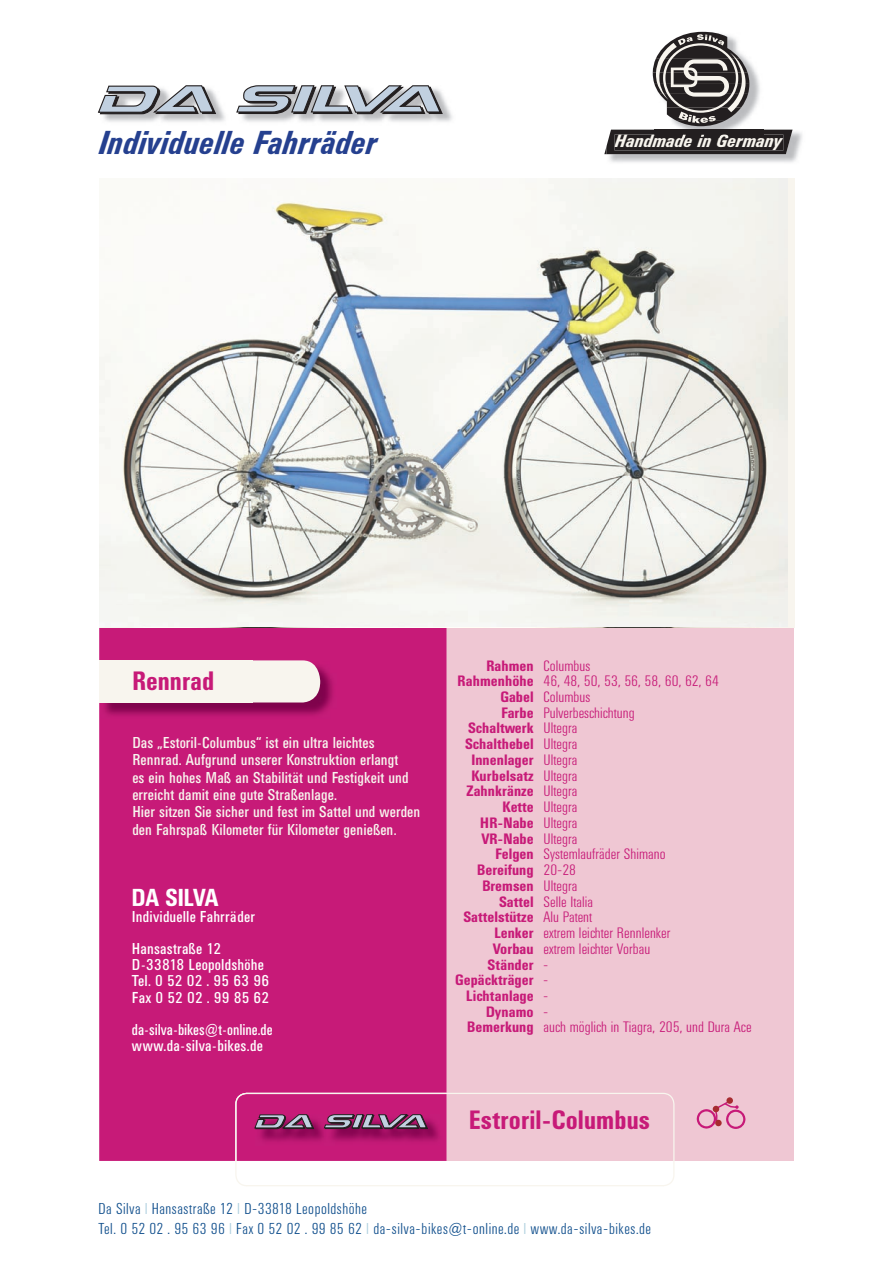
<style>
.page{position:relative;width:893px;height:1263px;background:#fff}
.page>*{position:absolute;margin:0;border:0;box-sizing:border-box;transform-origin:0 0}
.t1{font:italic 700 33px "Univers Condensed BQ";letter-spacing:.01em;color:#25408f}
.t2{font:700 26.4px "Univers Condensed BQ";letter-spacing:.005em;color:#c71a78}
.t3{font:700 24.45px "Univers Condensed BQ";letter-spacing:-.005em;color:#fff}
.t4{font:italic 700 18.15px "Univers Condensed BQ";color:#f8f5ee;scale:1.08 1}
.t5{font:15.6px/17.2px "Univers Condensed BQ";letter-spacing:.005em;color:#f8f5ee}
.t6{font:300 15.6px/19.8px "Univers Condensed BQ";letter-spacing:.03em;color:#0f4e8c}
.t7{font:15.6px/16px "Univers Condensed BQ";letter-spacing:.005em;color:#fff}
.t8{font:15.6px/16px "Univers Condensed BQ";letter-spacing:.005em;color:#fff;scale:.95 1}
.t9{font:300 15px/15.8px "Univers Condensed BQ";letter-spacing:.005em;color:#c71a78;scale:1.05 1}
.t10{font:700 15px/15.8px "Univers Condensed BQ";letter-spacing:.005em;color:#c71a78;text-align:right;scale:1.05 1}
.s1{color:#afd0df}
</style>
<div class="page">
<img style="left:100px;top:96px;width:352px;height:26px">
<svg style="left:235px;top:85px;width:208px;height:29px;background:#9ca2a9"></svg>
<svg style="left:97px;top:85px;width:120px;height:29px;background:#a3a8af"></svg>
<img style="left:607px;top:131px;width:195px;height:32px">
<svg style="left:604px;top:31px;width:189px;height:123px"></svg>
<div style="left:446px;top:628px;width:348px;height:533px;background:#efc7d3"></div>
<div style="left:99px;top:628px;width:347px;height:533px;background:#c71a78"></div>
<img style="left:100px;top:661px;width:237px;height:57px">
<svg style="left:253px;top:660px;width:67px;height:42px;background:#f3e7e6"></svg>
<div style="left:100px;top:660px;width:153px;height:42px;background:#f8f5ee"></div>
<img style="left:99px;top:179px;width:688px;height:447px">
<svg style="left:235px;top:1093px;width:440px;height:93px"></svg>
<div style="left:726px;top:1097px;width:7px;height:7px;background:#a72b30;border-radius:50%"></div>
<svg style="left:697px;top:1102px;width:48px;height:27px"></svg>
<h1 class="t1" style="left:98px;top:124px;width:279px">Individuelle Fahrräder</h1>
<p class="t4" style="left:615px;top:131px;width:156px">Handmade in Germany</p>
<h2 class="t2" style="left:132px;top:665px;width:83px">Rennrad</h2>
<p class="t5" style="left:132px;top:734px;width:290px">Das „Estoril-Columbus“ ist ein ultra leichtes Rennrad. Aufgrund unserer Konstruktion erlangt<br>es ein hohes Maß an Stabilität und Festigkeit und erreicht damit eine gute Straßenlage.<br>Hier sitzen Sie sicher und fest im Sattel und werden den Fahrspaß Kilometer für Kilometer genießen.</p>
<h3 class="t3" style="left:132px;top:884px;width:88px">DA SILVA</h3>
<p class="t7" style="left:132px;top:901px;width:125px;line-height:32.1px">Individuelle Fahrräder<br>Hansastraße 12</p>
<p class="t7" style="left:132px;top:957px;width:139px">D-33818 Leopoldshöhe<br>Tel. 0 52 02 . 95 63 96<br>Fax 0 52 02 . 99 85 62</p>
<p class="t8" style="left:132px;top:1022px;width:150px">da-silva-bikes@t-online.de www.da-silva-bikes.de</p>
<p class="t10" style="left:455px;top:658px;width:76px">Rahmen<br>Rahmenhöhe<br>Gabel<br>Farbe<br>Schaltwerk<br>Schalthebel<br>Innenlager<br>Kurbelsatz<br>Zahnkränze<br>Kette<br>HR-Nabe<br>VR-Nabe<br>Felgen<br>Bereifung<br>Bremsen<br>Sattel<br>Sattelstütze<br>Lenker<br>Vorbau<br>Ständer<br>Gepäckträger<br>Lichtanlage<br>Dynamo<br>Bemerkung</p>
<p class="t9" style="left:543px;top:658px;width:200px">Columbus<br>46, 48, 50, 53, 56, 58, 60, 62, 64<br>Columbus<br>Pulverbeschichtung<br>Ultegra<br>Ultegra<br>Ultegra<br>Ultegra<br>Ultegra<br>Ultegra<br>Ultegra<br>Ultegra<br>Systemlaufräder Shimano<br>20-28<br>Ultegra<br>Selle Italia<br>Alu Patent<br>extrem leichter Rennlenker<br>extrem leichter Vorbau<br>-<br>-<br>-<br>-<br>auch möglich in Tiagra, 205, und Dura Ace</p>
<h2 class="t2" style="left:469px;top:1104px;width:182px">Estroril-Columbus</h2>
<p class="t6" style="left:99px;top:1199px;width:554px">Da Silva <span class="s1">I</span> Hansastraße 12 <span class="s1">I</span> D-33818 Leopoldshöhe<br>Tel. 0 52 02 . 95 63 96 <span class="s1">I</span> Fax 0 52 02 . 99 85 62 <span class="s1">I</span> da-silva-bikes@t-online.de <span class="s1">I</span> www.da-silva-bikes.de</p>
</div>
